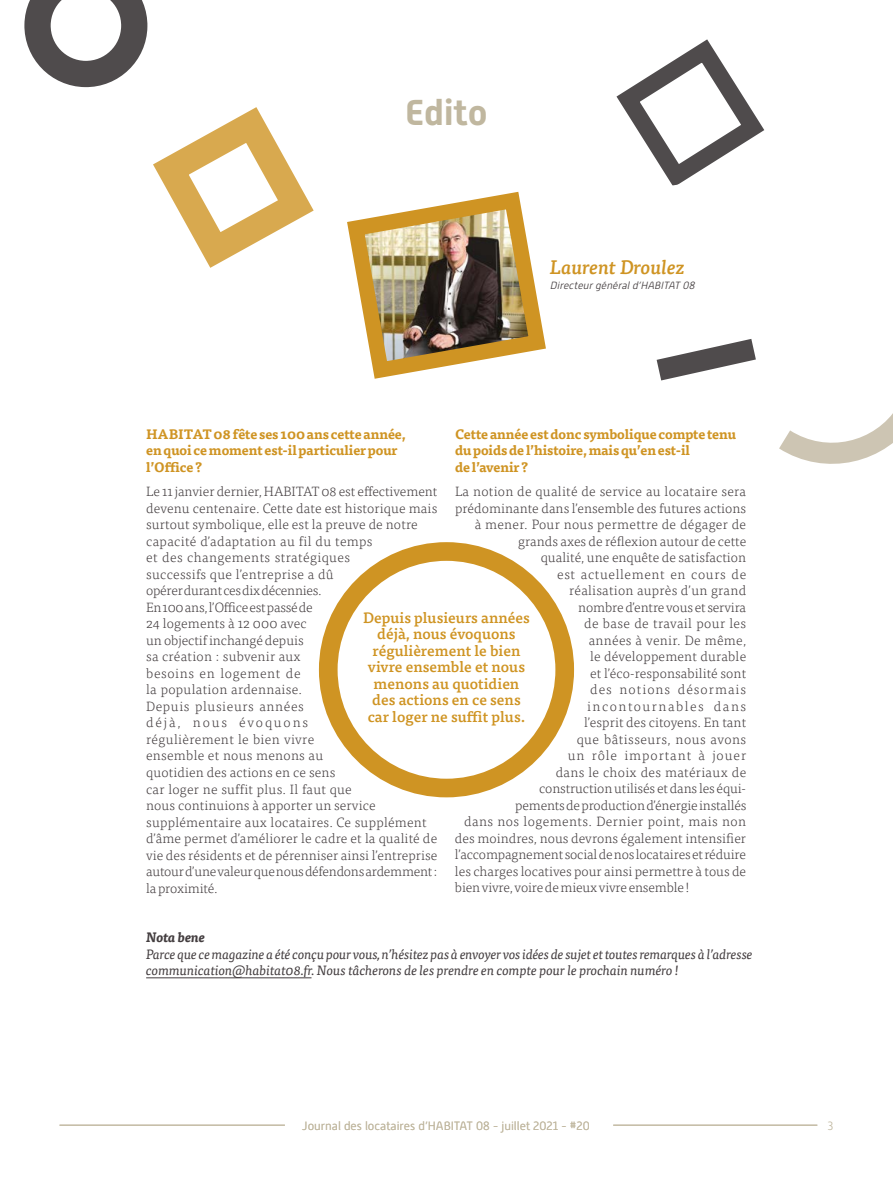
<style>
.page{position:relative;width:893px;height:1191px;background:#fff}
.page>*{position:absolute;margin:0;border:0;box-sizing:border-box;transform-origin:0 0}
.t1{font:700 36px "Alwyn New";color:#c0b79f}
.t2{font:italic 500 19.5px "Tisa OT";color:#cf9423}
.t3{font:500 15px/16.5px "Tisa OT";color:#cf9423;text-align:center}
.t4{font:300 13.5px/16.5px "Tisa OT";letter-spacing:.01em;color:#433d3f}
.t5{font:300 13.5px "Tisa OT";letter-spacing:-.01em;color:#433d3f}
.t6{font:italic 13.5px/16.5px "Tisa OT";letter-spacing:-.015em;color:#433d3f}
.t7{font:700 13.5px/16.5px "Tisa OT";letter-spacing:-.01em;color:#cf9423}
.t8{font:300 13.5px "Tisa OT";letter-spacing:.03em;color:#433d3f}
.t9{font:300 13.5px "Tisa OT";letter-spacing:.045em;color:#433d3f}
.t10{font:300 13.5px "Tisa OT";letter-spacing:.035em;color:#433d3f}
.t11{font:300 13.5px "Tisa OT";letter-spacing:.07em;color:#433d3f}
.t12{font:300 13.5px "Tisa OT";letter-spacing:.075em;color:#433d3f}
.t13{font:300 13.5px "Tisa OT";letter-spacing:.11em;color:#433d3f}
.t14{font:italic 700 13.5px "Tisa OT";letter-spacing:-.01em;color:#433d3f}
.t15{font:300 12px "Alwyn New";color:#c0b79f}
.t16{font:italic 300 10.5px "Alwyn New";color:#433d3f}
</style>
<div class="page">
<div style="left:319px;top:542px;width:255px;height:255px;border:19px solid #cf9423;border-radius:50%"></div>
<hr style="left:60px;top:1124px;width:225px;height:1px;background:#c0b79f">
<hr style="left:613px;top:1124px;width:204px;height:1px;background:#c0b79f">
<svg style="left:616px;top:39px;width:149px;height:147px"></svg>
<svg style="left:656px;top:339px;width:237px;height:125px"></svg>
<hr style="left:146px;top:977px;width:165px;height:1px;background:#433d3f">
<img style="left:347px;top:191px;width:199px;height:188px">
<svg style="left:24px;top:0;width:290px;height:268px"></svg>
<h1 class="t1" style="left:405px;top:92px;width:84px">Edito</h1>
<h2 class="t2" style="left:550px;top:255px;width:136px">Laurent Droulez</h2>
<p class="t16" style="left:550px;top:279px;width:149px">Directeurgénérald’HABITAT 08</p>
<p class="t7" style="left:455px;top:426px;width:283px">Cette année est donc symbolique compte tenu du poids de l’histoire, mais qu’en est-il<br>de l’avenir ?</p>
<p class="t4" style="left:455px;top:484px;width:293px">La notion de qualité de service au locataire sera</p>
<p class="t4" style="left:455px;top:500px;width:293px">prédominante dans l’ensemble des futures actions</p>
<p class="t4" style="left:475px;top:517px;width:273px">à mener. Pour nous permettre de dégager de</p>
<p class="t4" style="left:518px;top:533px;width:230px">grands axes de réflexion autour de cette</p>
<p class="t4" style="left:541px;top:549px;width:207px">qualité, une enquête de satisfaction</p>
<p class="t9" style="left:557px;top:566px;width:190px">est actuellement en cours de</p>
<p class="t4" style="left:569px;top:582px;width:178px">réalisation auprès d’un grand</p>
<p class="t5" style="left:578px;top:599px;width:169px">nombre d’entre vous et servira</p>
<p class="t8" style="left:584px;top:616px;width:163px">de base de travail pour les</p>
<p class="t4" style="left:589px;top:632px;width:159px">années à venir. De même,</p>
<p class="t4" style="left:590px;top:648px;width:157px">le développement durable</p>
<p class="t4" style="left:590px;top:665px;width:158px">et l’éco-responsabilité sont</p>
<p class="t12" style="left:590px;top:682px;width:157px">des notions désormais</p>
<p class="t13" style="left:587px;top:698px;width:160px">incontournables dans</p>
<p class="t4" style="left:584px;top:714px;width:164px">l’esprit des citoyens. En tant</p>
<p class="t10" style="left:577px;top:731px;width:171px">que bâtisseurs, nous avons</p>
<p class="t11" style="left:568px;top:748px;width:180px">un rôle important à jouer</p>
<p class="t4" style="left:556px;top:764px;width:192px">dans le choix des matériaux de</p>
<p class="t5" style="left:539px;top:781px;width:207px">construction utilisés et dans les équi-</p>
<p class="t5" style="left:515px;top:797px;width:233px">pements de production d’énergie installés</p>
<p class="t8" style="left:464px;top:814px;width:284px">dans nos logements. Dernier point, mais non</p>
<p class="t4" style="left:455px;top:830px;width:293px">des moindres, nous devrons également intensifier</p>
<p class="t5" style="left:455px;top:847px;width:293px">l’accompagnement social de nos locataires et réduire</p>
<p class="t4" style="left:455px;top:863px;width:293px">les charges locatives pour ainsi permettre à tous de</p>
<p class="t5" style="left:455px;top:880px;width:236px">bien vivre, voire de mieux vivre ensemble !</p>
<p class="t7" style="left:146px;top:426px;width:261px">HABITAT 08 fête ses 100 ans cette année, en quoi ce moment est-il particulier pour l’Office ?</p>
<p class="t4" style="left:146px;top:484px;width:293px">Le 11 janvier dernier, HABITAT 08 est effectivement devenu centenaire. Cette date est historique mais surtout symbolique, elle est la preuve de notre capacité d’adaptation au fil du temps<br>et des changements stratégiques<br>successifs que l’entreprise a dû<br>opérer durant ces dix décennies.<br>En 100 ans, l’Office est passé de<br>24 logements à 12 000 avec<br>un objectif inchangé depuis<br>sa création : subvenir aux<br>besoins en logement de<br>la population ardennaise.<br>Depuis plusieurs années<br>déjà, nous évoquons<br>régulièrement le bien vivre<br>ensemble et nous menons au<br>quotidien des actions en ce sens<br>car loger ne suffit plus. Il faut que<br>nous continuions à apporter un service supplémentaire aux locataires. Ce supplément d’âme permet d’améliorer le cadre et la qualité de vie des résidents et de pérenniser ainsi l’entreprise autour d’une valeur que nous défendons ardemment : la proximité.</p>
<p class="t3" style="left:363px;top:609px;width:168px">Depuis plusieurs années déjà, nous évoquons régulièrement le bien vivre ensemble et nous menons au quotidien des actions en ce sens car loger ne suffit plus.</p>
<p class="t14" style="left:146px;top:928px;width:60px">Nota bene</p>
<p class="t6" style="left:146px;top:945px;width:608px">Parce que ce magazine a été conçu pour vous, n’hésitez pas à envoyer vos idées de sujet et toutes remarques à l’adresse communication@habitat08.fr. Nous tâcherons de les prendre en compte pour le prochain numéro !</p>
<p class="t15" style="left:302px;top:1119px;width:289px">Journal des locataires d’HABITAT 08 - juillet 2021 - #20</p>
<p class="t15" style="left:828px;top:1118px;width:7px">3</p>
</div>
